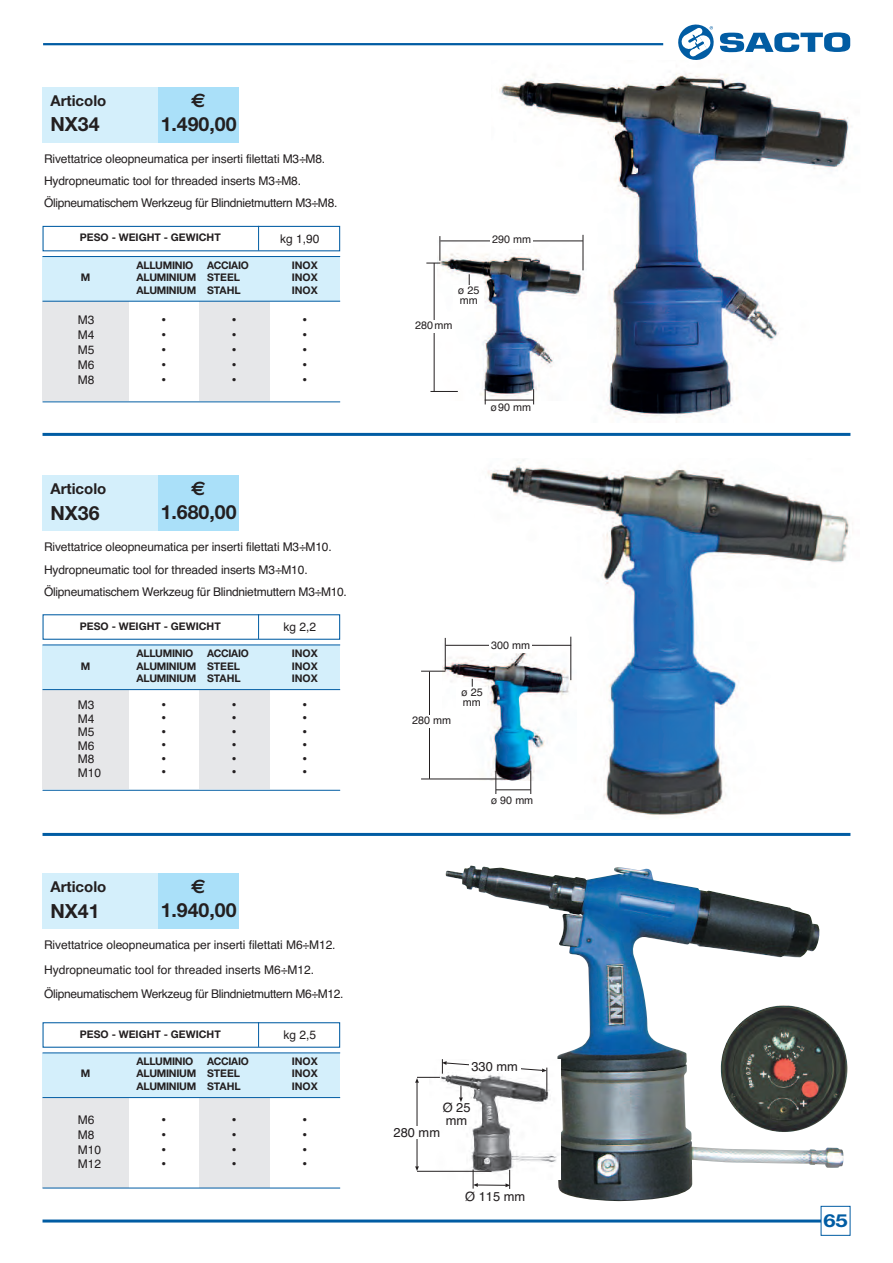
<style>
.page{position:relative;width:893px;height:1263px;background:#fff}
.page>*{position:absolute;margin:0;border:0;box-sizing:border-box;transform-origin:0 0}
.t1{font:700 19.5px "Helvetica Neue LT Std";color:#231f20}
.t2{font:700 19.5px "Euro Sans";color:#231f20}
.t3{font:700 18px "Helvetica Neue LT Std";color:#015ca3;scale:1.22 1}
.t4{font:15px/13.5px "Helvetica";color:#231f20;text-align:justify}
.t5{font:700 15px "Helvetica Neue LT Std";color:#231f20}
.t6{font:12.9px/12.9px "Helvetica";color:#231f20}
.t7{font:12px/13.5px "Helvetica";letter-spacing:-.01em;color:#231f20}
.t8{font:10.8px/9.4px "Helvetica";color:#231f20}
.t9{font:700 10.5px/12.6px "Helvetica Neue LT Std";letter-spacing:-.03em;color:#231f20}
.t10{font:700 10.5px "Helvetica Neue LT Std";color:#231f20}
</style>
<div class="page">
<hr style="left:43px;top:833px;width:807px;height:3px;background:#015ca3">
<hr style="left:43px;top:433px;width:807px;height:3px;background:#015ca3">
<hr style="left:43px;top:1219px;width:787px;height:3px;background:#015ca3">
<div style="left:821px;top:1207px;width:29px;height:28px;background:#fff"></div>
<div style="left:821px;top:1206px;width:29px;height:30px;border:1px solid #015ca3"></div>
<hr style="left:43px;top:43px;width:620px;height:2px;background:#015ca3">
<svg style="left:678px;top:24px;width:172px;height:36px"></svg>
<img style="left:487px;top:460px;width:362px;height:356px">
<div style="left:43px;top:614px;width:297px;height:26px;border:1px solid #015ca3"></div>
<div style="left:43px;top:690px;width:86px;height:99px;background:#e6e7e9"></div>
<div style="left:199px;top:690px;width:70px;height:99px;background:#e6e7e9"></div>
<div style="left:43px;top:645px;width:86px;height:45px;background:#d4effb"></div>
<div style="left:129px;top:645px;width:70px;height:45px;background:#d4effb"></div>
<div style="left:199px;top:645px;width:70px;height:45px;background:#d4effb"></div>
<div style="left:269px;top:645px;width:71px;height:45px;background:#d4effb"></div>
<hr style="left:43px;top:645px;width:297px;height:1px;background:#015ca3">
<hr style="left:43px;top:689px;width:297px;height:1px;background:#015ca3">
<hr style="left:43px;top:790px;width:297px;height:1px;background:#015ca3">
<svg style="left:258px;top:614px;width:1px;height:25px"></svg>
<div style="left:43px;top:475px;width:115px;height:56px;background:#d4effb"></div>
<div style="left:158px;top:475px;width:81px;height:56px;background:#aae0f9"></div>
<img style="left:476px;top:867px;width:368px;height:334px">
<div style="left:43px;top:1022px;width:297px;height:26px;border:1px solid #015ca3"></div>
<div style="left:43px;top:1097px;width:86px;height:91px;background:#e6e7e9"></div>
<div style="left:199px;top:1097px;width:70px;height:91px;background:#e6e7e9"></div>
<div style="left:43px;top:1053px;width:86px;height:44px;background:#d4effb"></div>
<div style="left:129px;top:1053px;width:70px;height:44px;background:#d4effb"></div>
<div style="left:199px;top:1053px;width:70px;height:44px;background:#d4effb"></div>
<div style="left:269px;top:1053px;width:71px;height:44px;background:#d4effb"></div>
<hr style="left:43px;top:1052px;width:297px;height:1px;background:#015ca3">
<hr style="left:43px;top:1097px;width:297px;height:1px;background:#015ca3">
<hr style="left:43px;top:1188px;width:297px;height:1px;background:#015ca3">
<svg style="left:258px;top:1022px;width:1px;height:25px"></svg>
<div style="left:43px;top:873px;width:115px;height:55px;background:#d4effb"></div>
<div style="left:158px;top:873px;width:81px;height:55px;background:#aae0f9"></div>
<img style="left:429px;top:1059px;width:132px;height:121px">
<hr style="left:417px;top:1082px;width:1px;height:85px;background:#231f20">
<hr style="left:417px;top:1171px;width:75px;height:1px;background:#231f20">
<svg style="left:415px;top:1166px;width:4px;height:5px"></svg>
<div style="left:393px;top:1126px;width:47px;height:13px;background:#fff"></div>
<svg style="left:415px;top:1059px;width:133px;height:43px"></svg>
<svg style="left:473px;top:1169px;width:37px;height:20px"></svg>
<img style="left:831px;top:1072px;width:16px;height:40px">
<img style="left:444px;top:620px;width:140px;height:193px">
<img style="left:443px;top:644px;width:134px;height:137px">
<hr style="left:445px;top:645px;width:126px;height:1px;background:#231f20">
<hr style="left:496px;top:789px;width:34px;height:1px;background:#231f20">
<hr style="left:445px;top:638px;width:1px;height:32px;background:#231f20">
<svg style="left:495px;top:771px;width:1px;height:23px"></svg>
<svg style="left:530px;top:770px;width:1px;height:24px"></svg>
<hr style="left:570px;top:637px;width:1px;height:43px;background:#231f20">
<hr style="left:429px;top:671px;width:1px;height:108px;background:#231f20">
<svg style="left:421px;top:671px;width:24px;height:1px"></svg>
<hr style="left:421px;top:779px;width:85px;height:1px;background:#231f20">
<div style="left:489px;top:639px;width:43px;height:14px;background:#fff"></div>
<div style="left:483px;top:794px;width:58px;height:15px;background:#fff"></div>
<div style="left:409px;top:715px;width:45px;height:12px;background:#fff"></div>
<div style="left:457px;top:687px;width:30px;height:27px;background:#fff"></div>
<img style="left:499px;top:73px;width:352px;height:345px">
<div style="left:43px;top:226px;width:297px;height:25px;border:1px solid #015ca3"></div>
<div style="left:43px;top:301px;width:86px;height:100px;background:#e6e7e9"></div>
<div style="left:199px;top:301px;width:70px;height:100px;background:#e6e7e9"></div>
<div style="left:43px;top:257px;width:86px;height:44px;background:#d4effb"></div>
<div style="left:129px;top:257px;width:70px;height:44px;background:#d4effb"></div>
<div style="left:199px;top:257px;width:70px;height:44px;background:#d4effb"></div>
<div style="left:269px;top:257px;width:71px;height:44px;background:#d4effb"></div>
<hr style="left:43px;top:256px;width:297px;height:1px;background:#015ca3">
<hr style="left:43px;top:301px;width:297px;height:1px;background:#015ca3">
<hr style="left:43px;top:401px;width:297px;height:1px;background:#015ca3">
<svg style="left:258px;top:226px;width:1px;height:25px"></svg>
<div style="left:43px;top:87px;width:115px;height:55px;background:#d4effb"></div>
<div style="left:158px;top:87px;width:81px;height:55px;background:#aae0f9"></div>
<img style="left:440px;top:241px;width:147px;height:159px">
<hr style="left:440px;top:241px;width:143px;height:1px;background:#231f20">
<svg style="left:485px;top:389px;width:1px;height:15px"></svg>
<svg style="left:533px;top:389px;width:1px;height:15px"></svg>
<hr style="left:583px;top:235px;width:1px;height:35px;background:#231f20">
<hr style="left:434px;top:263px;width:1px;height:128px;background:#231f20">
<svg style="left:426px;top:236px;width:15px;height:28px"></svg>
<svg style="left:430px;top:391px;width:28px;height:1px"></svg>
<div style="left:490px;top:233px;width:43px;height:15px;background:#fff"></div>
<hr style="left:485px;top:400px;width:49px;height:1px;background:#231f20">
<div style="left:414px;top:320px;width:32px;height:13px;background:#fff"></div>
<div style="left:453px;top:285px;width:31px;height:27px;background:#fff"></div>
<p class="t5" style="left:50px;top:95px;width:58px">ARTICOLO</p>
<h1 class="t1" style="left:50px;top:118px;width:51px">NX34</h1>
<h1 class="t2" style="left:191px;top:88px;width:16px">€</h1>
<h1 class="t1" style="left:161px;top:117px;width:77px">1.490,00</h1>
<p class="t7" style="left:44px;top:148px;width:295px;line-height:22.2px">Rivettatrice oleopneumatica per inserti filettati M3÷M8.<br>Hydropneumatic tool for threaded inserts M3÷M8.<br>Ölipneumatischem Werkzeug für Blindnietmuttern M3÷M8.</p>
<p class="t10" style="left:80px;top:234px;width:142px">PESO - WEIGHT - GEWICHT</p>
<p class="t7" style="left:280px;top:232px;width:41px">kg 1,90</p>
<p class="t9" style="left:137px;top:259px;width:61px">ALLUMINIO<br>ALUMINIUM<br>ALUMINIUM</p>
<p class="t9" style="left:207px;top:259px;width:43px">ACCIAIO<br>STEEL<br>STAHL</p>
<p class="t9" style="left:292px;top:259px;width:28px;text-align:justify">INOX INOX INOX</p>
<p class="t9" style="left:81px;top:272px;width:11px">M</p>
<p class="t7" style="left:78px;top:313px;width:18px;line-height:15px;text-align:justify">M3<br>M4<br>M5<br>M6<br>M8</p>
<p class="t4" style="left:161px;top:313px;width:7px;line-height:15px">• • • • •</p>
<p class="t4" style="left:232px;top:313px;width:7px;line-height:15px">• • • • •</p>
<p class="t4" style="left:302px;top:313px;width:7px;line-height:15px">• • • • •</p>
<p class="t5" style="left:50px;top:484px;width:58px">ARTICOLO</p>
<h1 class="t1" style="left:50px;top:506px;width:51px">NX36</h1>
<h1 class="t2" style="left:191px;top:477px;width:16px">€</h1>
<h1 class="t1" style="left:161px;top:505px;width:77px">1.680,00</h1>
<p class="t7" style="left:44px;top:536px;width:304px;line-height:22.2px">Rivettatrice oleopneumatica per inserti filettati M3÷M10.<br>Hydropneumatic tool for threaded inserts M3÷M10.<br>Ölipneumatischem Werkzeug für Blindnietmuttern M3÷M10.</p>
<p class="t10" style="left:80px;top:622px;width:142px">PESO - WEIGHT - GEWICHT</p>
<p class="t7" style="left:283px;top:620px;width:34px">kg 2,2</p>
<p class="t9" style="left:137px;top:648px;width:61px">ALLUMINIO<br>ALUMINIUM<br>ALUMINIUM</p>
<p class="t9" style="left:207px;top:648px;width:43px">ACCIAIO<br>STEEL<br>STAHL</p>
<p class="t9" style="left:292px;top:648px;width:28px;text-align:justify">INOX INOX INOX</p>
<p class="t9" style="left:81px;top:660px;width:11px">M</p>
<p class="t7" style="left:78px;top:698px;width:25px">M3<br>M4<br>M5<br>M6<br>M8<br>M10</p>
<p class="t4" style="left:161px;top:698px;width:7px">• • • • • •</p>
<p class="t4" style="left:232px;top:698px;width:7px">• • • • • •</p>
<p class="t4" style="left:302px;top:698px;width:7px">• • • • • •</p>
<p class="t5" style="left:50px;top:881px;width:58px">ARTICOLO</p>
<h1 class="t1" style="left:50px;top:903px;width:51px">NX41</h1>
<h1 class="t2" style="left:191px;top:874px;width:16px">€</h1>
<h1 class="t1" style="left:161px;top:903px;width:77px">1.940,00</h1>
<p class="t7" style="left:44px;top:932px;width:301px;line-height:24.6px">Rivettatrice oleopneumatica per inserti filettati M6÷M12.<br>Hydropneumatic tool for threaded inserts M6÷M12.<br>Ölipneumatischem Werkzeug für Blindnietmuttern M6÷M12.</p>
<p class="t10" style="left:80px;top:1030px;width:142px">PESO - WEIGHT - GEWICHT</p>
<p class="t7" style="left:283px;top:1028px;width:34px">kg 2,5</p>
<p class="t9" style="left:137px;top:1056px;width:61px">ALLUMINIO<br>ALUMINIUM<br>ALUMINIUM</p>
<p class="t9" style="left:207px;top:1056px;width:43px">ACCIAIO<br>STEEL<br>STAHL</p>
<p class="t9" style="left:292px;top:1056px;width:28px;text-align:justify">INOX INOX INOX</p>
<p class="t9" style="left:81px;top:1068px;width:11px">M</p>
<p class="t7" style="left:78px;top:1113px;width:25px;line-height:14.7px">M6<br>M8<br>M10<br>M12</p>
<p class="t4" style="left:161px;top:1112px;width:7px;line-height:14.7px">• • • •</p>
<p class="t4" style="left:232px;top:1112px;width:7px;line-height:14.7px">• • • •</p>
<p class="t4" style="left:302px;top:1112px;width:7px;line-height:14.7px">• • • •</p>
<p class="t8" style="left:492px;top:235px;width:41px">290 mm</p>
<p class="t8" style="left:458px;top:287px;width:23px">ø25 mm</p>
<p class="t8" style="left:415px;top:322px;width:39px">280 mm</p>
<p class="t8" style="left:490px;top:403px;width:42px">ø90 mm</p>
<p class="t8" style="left:491px;top:640px;width:41px">300 mm</p>
<p class="t8" style="left:412px;top:716px;width:41px">280 mm</p>
<p class="t8" style="left:461px;top:688px;width:23px">ø 25 mm</p>
<p class="t8" style="left:491px;top:795px;width:44px">ø 90 mm</p>
<p class="t6" style="left:471px;top:1059px;width:48px">330 mm</p>
<p class="t6" style="left:443px;top:1101px;width:29px">Ø 25 mm</p>
<p class="t6" style="left:394px;top:1125px;width:48px">280 mm</p>
<p class="t6" style="left:465px;top:1189px;width:62px">Ø 115 mm</p>
<h2 class="t3" style="left:823px;top:1214px;width:21px">65</h2>
</div>
